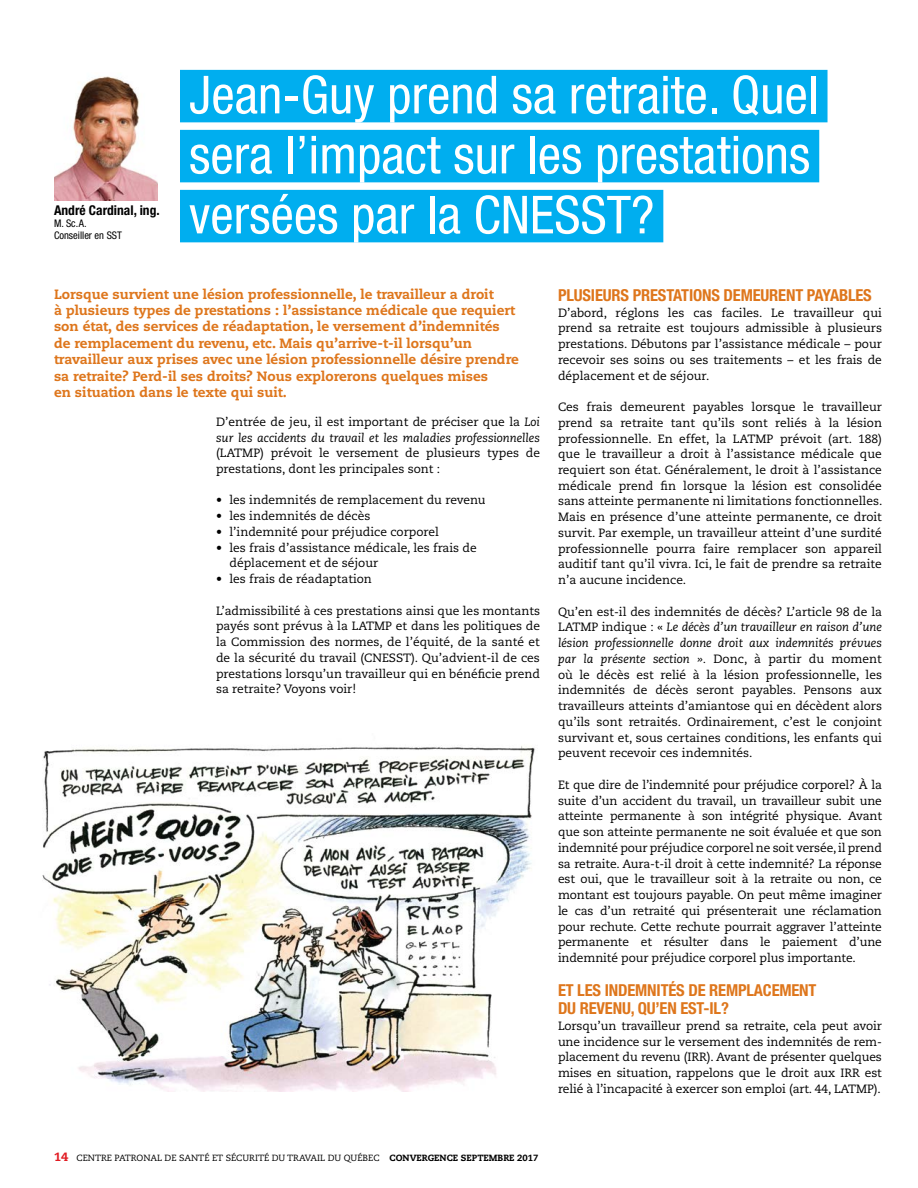
<style>
.page{position:relative;width:918px;height:1188px;background:#fff}
.page>*{position:absolute;margin:0;border:0;box-sizing:border-box;transform-origin:0 0}
.t1{font:condensed 52.5px/60px "Helvetica Neue";color:#fff}
.t2{font:700 condensed 16.5px/18px "Helvetica Neue";letter-spacing:-.01em;color:#de761c}
.t3{font:800 13.5px/16.5px "Caecilia";color:#de761c}
.t4{font:700 condensed 13.5px "Helvetica Neue";color:#000}
.t5{font:12px/15.8px "Caecilia";color:#000;text-align:justify}
.t6{font:italic 12px/15.8px "Caecilia";color:#000}
.t7{font:condensed 10.5px/12px "Helvetica Neue";color:#000}
.t8{font:9px "Caecilia";color:#000}
.s1{font-style:normal}
.s2{font-style:italic}
.s3{font-weight:800;font-size:12px;color:#e11b22}
.s4{font-weight:800}
</style>
<div class="page">
<img style="left:54px;top:76px;width:104px;height:125px">
<div style="left:180px;top:70px;width:648px;height:52px;background:#00aeef"></div>
<div style="left:180px;top:130px;width:639px;height:52px;background:#00aeef"></div>
<div style="left:180px;top:190px;width:483px;height:52px;background:#00aeef"></div>
<img style="left:42px;top:745px;width:493px;height:347px">
<p class="t4" style="left:54px;top:203px;width:107px">André Cardinal, ing.</p>
<p class="t7" style="left:54px;top:218px;width:70px">M. Sc.A.<br>Conseiller en SST</p>
<h1 class="t1" style="left:189px;top:64px;width:631px">Jean-Guy prend sa retraite. Quel sera l’impact sur les prestations versées par la CNESST?</h1>
<p class="t3" style="left:54px;top:286px;width:466px">Lorsque survient une lésion professionnelle, le travailleur a droit<br>à plusieurs types de prestations : l’assistance médicale que requiert son état, des services de réadaptation, le versement d’indemnités de remplacement du revenu, etc. Mais qu’arrive-t-il lorsqu’un travailleur aux prises avec une lésion professionnelle désire prendre sa retraite? Perd-il ses droits? Nous explorerons quelques mises<br>en situation dans le texte qui suit.</p>
<p class="t6" style="left:216px;top:414px;width:326px"><span class="s1">D’entrée de jeu, il est important de préciser que la</span> Loi sur les accidents du travail et les maladies professionnelles</p>
<p class="t5" style="left:216px;top:445px;width:326px">(LATMP) prévoit le versement de plusieurs types de prestations, dont les principales sont :</p>
<p class="t5" style="left:216px;top:493px;width:271px">• les indemnités de remplacement du revenu</p>
<p class="t5" style="left:216px;top:508px;width:156px">• les indemnités de décès</p>
<p class="t5" style="left:216px;top:524px;width:224px">• l’indemnité pour préjudice corporel</p>
<p class="t5" style="left:230px;top:540px;width:249px;text-indent:-14px">• les frais d’assistance médicale, les frais de déplacement et de séjour</p>
<p class="t5" style="left:216px;top:571px;width:157px">• les frais de réadaptation</p>
<p class="t5" style="left:216px;top:603px;width:326px">L’admissibilité à ces prestations ainsi que les montants payés sont prévus à la LATMP et dans les politiques de la Commission des normes, de l’équité, de la santé et de la sécurité du travail (CNESST). Qu’advient-il de ces prestations lorsqu’un travailleur qui en bénéficie prend sa retraite? Voyons voir!</p>
<h2 class="t2" style="left:558px;top:286px;width:315px">PLUSIEURS PRESTATIONS DEMEURENT PAYABLES</h2>
<p class="t5" style="left:558px;top:305px;width:326px">D’abord, réglons les cas faciles. Le travailleur qui prend sa retraite est toujours admissible à plusieurs prestations. Débutons par l’assistance médicale – pour recevoir ses soins ou ses traitements – et les frais de déplacement et de séjour.</p>
<p class="t5" style="left:558px;top:399px;width:326px">Ces frais demeurent payables lorsque le travailleur prend sa retraite tant qu’ils sont reliés à la lésion professionnelle. En effet, la LATMP prévoit (art. 188) que le travailleur a droit à l’assistance médicale que requiert son état. Généralement, le droit à l’assistance médicale prend fin lorsque la lésion est consolidée sans atteinte permanente ni limitations fonctionnelles.<br>Mais en présence d’une atteinte permanente, ce droit survit. Par exemple, un travailleur atteint d’une surdité professionnelle pourra faire remplacer son appareil auditif tant qu’il vivra. Ici, le fait de prendre sa retraite n’a aucune incidence.</p>
<p class="t5" style="left:558px;top:604px;width:326px">Qu’en est-il des indemnités de décès? L’article 98 de la LATMP indique : « <span class="s2">Le décès d’un travailleur en raison d’une lésion professionnelle donne droit aux indemnités prévues par la présente section ».</span> Donc, à partir du moment où le décès est relié à la lésion professionnelle, les indemnités de décès seront payables. Pensons aux travailleurs atteints d’amiantose qui en décèdent alors qu’ils sont retraités. Ordinairement, c’est le conjoint survivant et, sous certaines conditions, les enfants qui peuvent recevoir ces indemnités.</p>
<p class="t5" style="left:558px;top:777px;width:326px">Et que dire de l’indemnité pour préjudice corporel? À la suite d’un accident du travail, un travailleur subit une atteinte permanente à son intégrité physique. Avant que son atteinte permanente ne soit évaluée et que son indemnité pour préjudice corporel ne soit versée, il prend sa retraite. Aura-t-il droit à cette indemnité? La réponse est oui, que le travailleur soit à la retraite ou non, ce montant est toujours payable. On peut même imaginer le cas d’un retraité qui présenterait une réclamation pour rechute. Cette rechute pourrait aggraver l’atteinte permanente et résulter dans le paiement d’une indemnité pour préjudice corporel plus importante.</p>
<h2 class="t2" style="left:558px;top:981px;width:260px">ET LES INDEMNITÉS DE REMPLACEMENT<br>DU REVENU, QU’EN EST-IL?</h2>
<p class="t5" style="left:558px;top:1018px;width:326px">Lorsqu’un travailleur prend sa retraite, cela peut avoir une incidence sur le versement des indemnités de rem&shy;placement du revenu (IRR). Avant de présenter quelques mises en situation, rappelons que le droit aux IRR est relié à l’incapacité à exercer son emploi (art. 44, LATMP).</p>
<p class="t8" style="left:54px;top:1153px;width:486px"><span class="s3">14</span> CENTRE PATRONAL DE SANTÉ ET SÉCURITÉ DU TRAVAIL DU QUÉBEC <span class="s4">CONVERGENCE SEPTEMBRE 2017</span></p>
</div>
